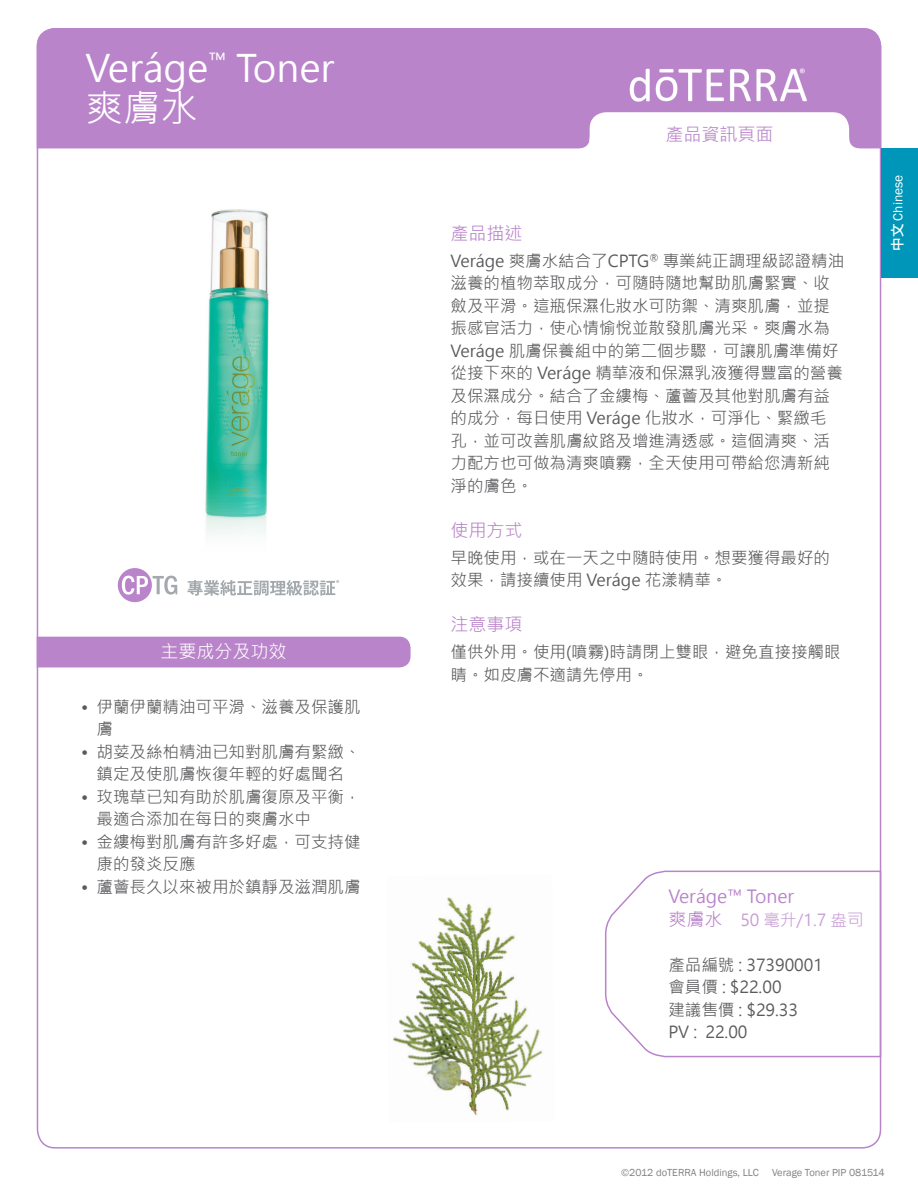
<style>
.page{position:relative;width:918px;height:1188px;background:#fff}
.page>*{position:absolute;margin:0;border:0;box-sizing:border-box;transform-origin:0 0}
.CH_Product_Name{font:37.5px "Microsoft Jheng Hei UI Regular";color:#fff}
.CH_Subheader{font:18px "Microsoft Jheng Hei UI Regular";color:#b984ca}
.CH_Subheader-2{font:18px "Microsoft Jheng Hei UI Regular";color:#fff}
.CH_Text{font:16.5px/22.5px "Microsoft Jheng Hei UI Regular";color:#5a5a5d}
.CH_Subheader-3{font:16.5px "Microsoft Jheng Hei UI Regular";color:#c89ed5}
.t1{font:13.5px "Franklin Gothic";color:#fff}
.t2{font:10.5px "Franklin Gothic";color:#808285}
.s1{font-family:"Koz Go Pro";font-weight:500}
.s2{font-size:18px;color:#b984ca}
</style>
<div class="page">
<div style="left:37px;top:28px;width:844px;height:120px;background:#b984ca"></div>
<img style="left:618px;top:65px;width:201px;height:41px">
<svg style="left:36px;top:636px;width:375px;height:32px;background:#bc89cc"></svg>
<svg style="left:580px;top:112px;width:279px;height:37px"></svg>
<img style="left:205px;top:209px;width:64px;height:326px">
<svg style="left:118px;top:568px;width:59px;height:34px"></svg>
<svg style="left:187px;top:580px;width:152px;height:16px"></svg>
<svg style="left:605px;top:869px;width:277px;height:189px"></svg>
<img style="left:393px;top:897px;width:150px;height:218px">
<div style="left:881px;top:148px;width:37px;height:129px;background:#0096b9"></div>
<p class="CH_Product_Name" style="left:85px;top:44px;width:251px">Veráge<sup>™</sup> Toner</p>
<p class="CH_Product_Name" style="left:85px;top:85px;width:114px">爽膚水</p>
<p class="CH_Subheader-2" style="left:161px;top:640px;width:127px">主要成分及功效</p>
<p class="CH_Text" style="left:97px;top:696px;width:265px;text-indent:-16px">• 伊蘭伊蘭精油可平滑、滋養及保護肌膚</p>
<p class="CH_Text" style="left:81px;top:741px;width:281px;text-align:center">• 胡荽及絲柏精油已知對肌膚有緊緻、鎮定及使肌膚恢復年輕的好處聞名</p>
<p class="CH_Text" style="left:97px;top:786px;width:265px;text-indent:-16px">• 玫瑰草已知有助於肌膚復原及平衡，最適合添加在每日的爽膚水中</p>
<p class="CH_Text" style="left:97px;top:831px;width:265px;text-indent:-16px">• 金縷梅對肌膚有許多好處，可支持健康的發炎反應</p>
<p class="CH_Text" style="left:81px;top:876px;width:281px">• 蘆薈長久以來被用於鎮靜及滋潤肌膚</p>
<p class="CH_Subheader" style="left:665px;top:123px;width:109px">產品資訊頁面</p>
<p class="CH_Subheader" style="left:451px;top:222px;width:73px">產品描述</p>
<p class="CH_Text" style="left:451px;top:249px;width:395px">Veráge 爽膚水結合了CPTG<sup>®</sup> 專業純正調理級認證精油滋養的植物萃取成分，可隨時隨地幫助肌膚緊實、收斂及平滑。這瓶保濕化妝水可防禦、清爽肌膚，並提振感官活力，使心情愉悅並散發肌膚光采。爽膚水為<br>Veráge 肌膚保養組中的第二個步驟，可讓肌膚準備好從接下來的 Veráge 精華液和保濕乳液獲得豐富的營養及保濕成分。結合了金縷梅、蘆薈及其他對肌膚有益的成分，每日使用 Veráge 化妝水，可淨化、緊緻毛孔，並可改善肌膚紋路及增進清透感。這個清爽、活力配方也可做為清爽噴霧，全天使用可帶給您清新純淨的膚色。</p>
<p class="CH_Subheader" style="left:451px;top:519px;width:73px">使用方式</p>
<p class="CH_Text" style="left:451px;top:546px;width:381px">早晚使用，或在一天之中隨時使用。想要獲得最好的效果，請接續使用 Veráge 花漾精華。</p>
<p class="CH_Subheader" style="left:451px;top:613px;width:73px">注意事項</p>
<p class="CH_Text" style="left:451px;top:641px;width:392px">僅供外用。使用(噴霧)時請閉上雙眼，避免直接接觸眼睛。如皮膚不適請先停用。</p>
<p class="t1" style="left:890px;top:251px;width:78px;rotate:-90deg"><span class="s1">中文</span> Chinese</p>
<p class="CH_Subheader" style="left:668px;top:885px;width:127px">Veráge™ Toner</p>
<p class="CH_Subheader-3" style="left:668px;top:909px;width:197px"><span class="s2">爽膚水</span> 50 毫升/1.7 盎司</p>
<p class="CH_Text" style="left:668px;top:953px;width:156px">產品編號 : 37390001</p>
<p class="CH_Text" style="left:668px;top:976px;width:131px">會員價 : $22.00建議售價 : $29.33</p>
<p class="CH_Text" style="left:668px;top:1021px;width:81px">PV : 22.00</p>
<p class="t2" style="left:621px;top:1166px;width:265px">©2012 doTERRA Holdings, LLC Verage Toner PIP 081514</p>
</div>
